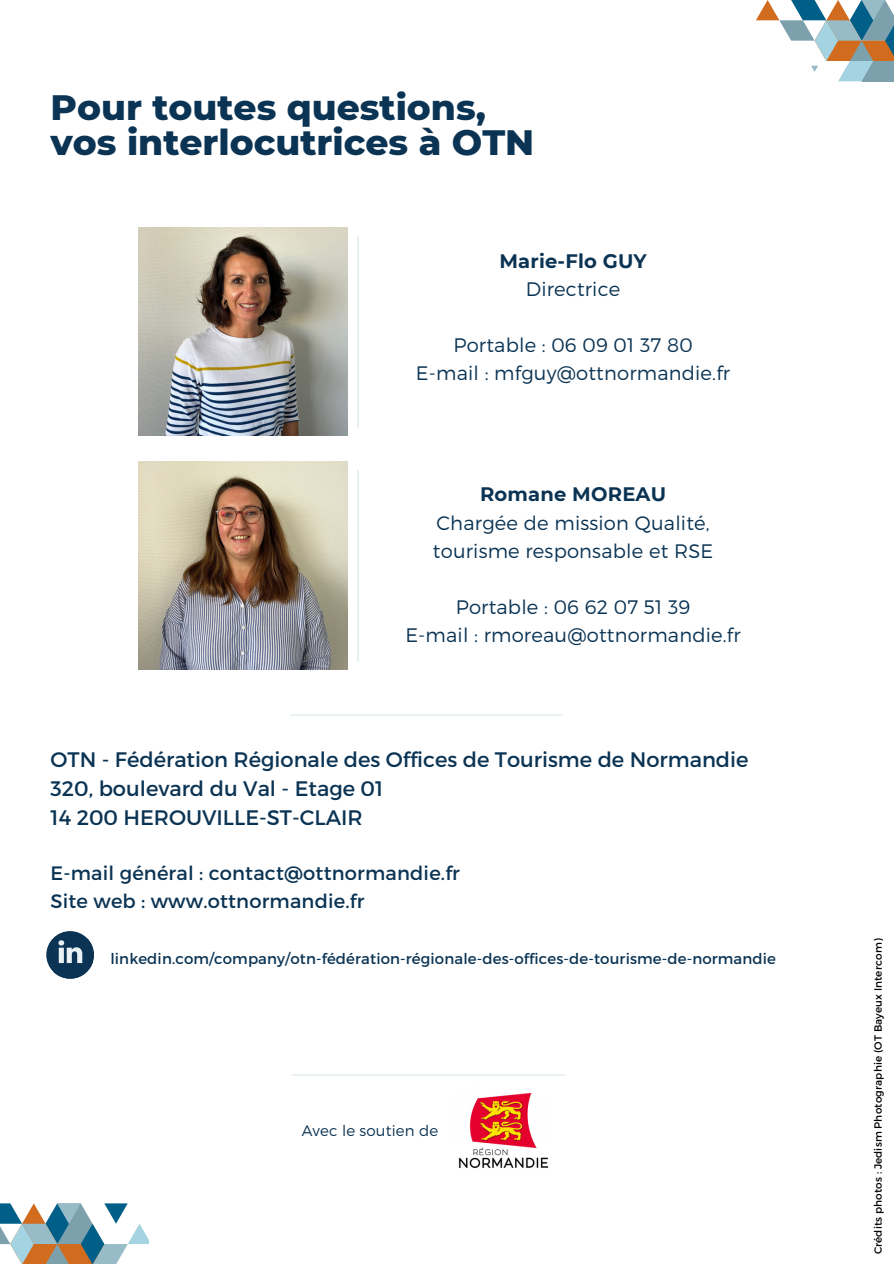
<style>
.page{position:relative;width:894px;height:1264px;background:#fff}
.page>*{position:absolute;margin:0;border:0;box-sizing:border-box;transform-origin:0 0}
.t1{font:800 36px/34.8px "Montserrat";color:#0b3454}
.t2{font:21px/29.2px "Montserrat";color:#0b3454}
.t3{font:300 19.5px/28.2px "Montserrat";letter-spacing:.01em;color:#0b3454;text-align:center}
.t4{font:700 19.5px "Montserrat";letter-spacing:.01em;color:#0b3454}
.t5{font:19.35px/28.2px "Montserrat";letter-spacing:.01em;color:#0b3454}
.t6{font:300 15px "Montserrat";letter-spacing:.01em;color:#0b3454}
.t7{font:14.85px "Montserrat";letter-spacing:.01em;color:#0b3454}
.t8{font:10.5px "Montserrat";letter-spacing:.01em;color:#000}
</style>
<div class="page">
<svg style="left:756px;top:0;width:137px;height:81px"></svg>
<div style="left:46px;top:931px;width:48px;height:47px;background:#0b3454;border-radius:50%"></div>
<svg style="left:53px;top:938px;width:41px;height:41px"></svg>
<hr style="left:290px;top:715px;width:273px;height:1px;background:#e8f1f4">
<hr style="left:292px;top:1074px;width:272px;height:1px;background:#e8f1f4">
<img style="left:458px;top:1093px;width:91px;height:75px">
<hr style="left:357px;top:236px;width:1px;height:191px;background:#e8f1f4">
<img style="left:139px;top:228px;width:208px;height:208px">
<svg style="left:0;top:1203px;width:148px;height:60px"></svg>
<hr style="left:357px;top:470px;width:1px;height:191px;background:#e8f1f4">
<img style="left:139px;top:461px;width:208px;height:208px">
<h1 class="t1" style="left:51px;top:88px;width:485px">Pour toutes questions, vos interlocutrices à OTN</h1>
<p class="t4" style="left:499px;top:247px;width:149px">Marie-Flo GUY</p>
<p class="t3" style="left:525px;top:274px;width:96px">Directrice</p>
<p class="t3" style="left:416px;top:331px;width:315px">Portable : 06 09 01 37 80<br>E-mail : mfguy@ottnormandie.fr</p>
<p class="t4" style="left:480px;top:480px;width:187px">Romane MOREAU</p>
<p class="t3" style="left:433px;top:508px;width:281px;text-align:left">Chargée de mission Qualité, tourisme responsable et RSE</p>
<p class="t3" style="left:405px;top:592px;width:337px">Portable : 06 62 07 51 39<br>E-mail : rmoreau@ottnormandie.fr</p>
<p class="t2" style="left:51px;top:744px;width:699px">OTN - Fédération Régionale des Offices de Tourisme de Normandie<br>320, boulevard du Val - Etage 01<br>14 200 HEROUVILLE-ST-CLAIR</p>
<p class="t5" style="left:51px;top:859px;width:410px">E-mail général : contact@ottnormandie.fr<br>Site web : www.ottnormandie.fr</p>
<p class="t7" style="left:110px;top:949px;width:667px">linkedin.com/company/otn-fédération-régionale-des-offices-de-tourisme-de-normandie</p>
<p class="t6" style="left:301px;top:1121px;width:138px">Avec le soutien de</p>
<p class="t8" style="left:871px;top:1254px;width:317px;rotate:-90deg">Crédits photos : Jedism Photographie (OT Bayeux Intercom)</p>
</div>
